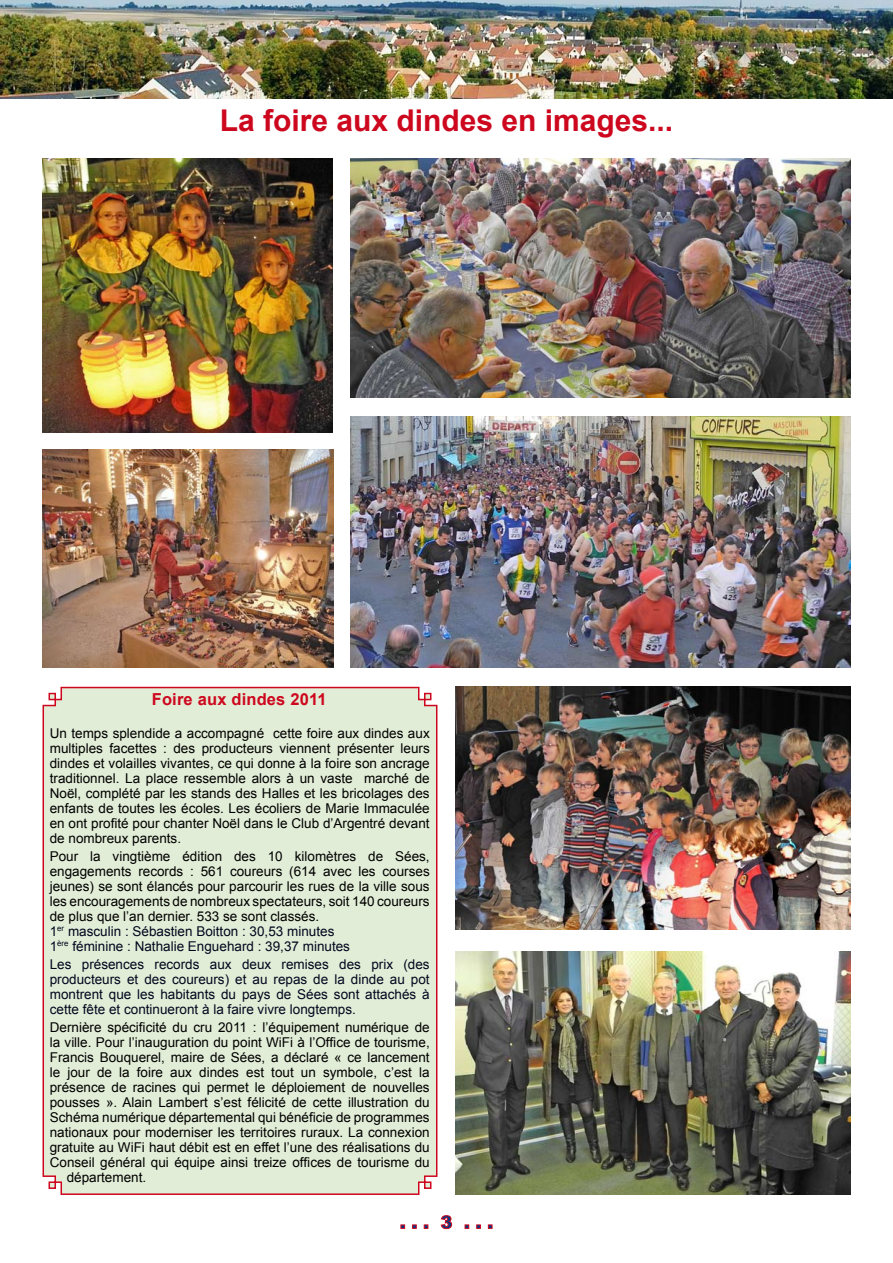
<style>
.page{position:relative;width:893px;height:1263px;background:#fff}
.page>*{position:absolute;margin:0;border:0;box-sizing:border-box;transform-origin:0 0}
.t1{font:700 30px "Arial";color:#cd071e}
.t2{font:700 16.5px "Arial";letter-spacing:.01em;color:#cd071e}
.t3{font:13.5px/15px "Arial";color:#000;text-align:justify}
.t4{font:13.5px/15px "Arial";color:#02071e;text-align:justify}
.s1{color:#02071e}
</style>
<div class="page">
<svg style="left:400px;top:1215px;width:93px;height:14px"></svg>
<img style="left:0;top:0;width:893px;height:98px">
<img style="left:43px;top:159px;width:290px;height:273px">
<img style="left:455px;top:951px;width:395px;height:244px">
<img style="left:351px;top:159px;width:499px;height:239px">
<img style="left:351px;top:417px;width:499px;height:251px">
<img style="left:43px;top:449px;width:291px;height:219px">
<img style="left:455px;top:687px;width:395px;height:243px">
<div style="left:42px;top:686px;width:396px;height:509px;background:#e2edd7"></div>
<h1 class="t1" style="left:220px;top:101px;width:455px">La foire aux dindes en images...</h1>
<p class="t2" style="left:152px;top:688px;width:176px">Foire aux dindes 2011</p>
<p class="t3" style="left:50px;top:725px;width:381px">Un temps splendide a accompagné cette foire aux dindes aux multiples facettes : des producteurs viennent présenter leurs dindes et volailles vivantes, ce qui donne à la foire son ancrage traditionnel. La place ressemble alors à un vaste marché de Noël, complété par les stands des Halles et les bricolages des enfants de toutes les écoles. Les écoliers de Marie Immaculée en ont profité pour chanter Noël dans le Club d’Argentré devant de nombreux parents.</p>
<p class="t3" style="left:50px;top:848px;width:381px;text-align:left">Pour la vingtième édition des 10 kilomètres de Sées, engagements records : 561 coureurs (614 avec les courses jeunes) se sont élancés pour parcourir les rues de la ville sous les encouragements de nombreux spectateurs, soit 140 coureurs de plus que l’an dernier. 533 se sont classés.<br><span class="s1">1</span><sup>er</sup> <span class="s1">masculin : Sébastien Boitton : 30,53 minutes<br>1</span><sup>ère</sup> <span class="s1">féminine : Nathalie Enguehard : 39,37 minutes</span></p>
<p class="t4" style="left:50px;top:956px;width:381px">Les présences records aux deux remises des prix (des producteurs et des coureurs) et au repas de la dinde au pot montrent que les habitants du pays de Sées sont attachés à cette fête et continueront à la faire vivre longtemps.</p>
<p class="t3" style="left:50px;top:1019px;width:381px">Dernière spécificité du cru 2011 : l’équipement numérique de</p>
<p class="t3" style="left:50px;top:1034px;width:381px">la ville. Pour l’inauguration du point WiFi à l’Office de tourisme,</p>
<p class="t3" style="left:50px;top:1049px;width:381px">Francis Bouquerel, maire de Sées, a déclaré « ce lancement</p>
<p class="t3" style="left:50px;top:1064px;width:381px">le jour de la foire aux dindes est tout un symbole, c’est la</p>
<p class="t3" style="left:50px;top:1079px;width:381px">présence de racines qui permet le déploiement de nouvelles</p>
<p class="t3" style="left:50px;top:1094px;width:381px">pousses ». Alain Lambert s’est félicité de cette illustration du</p>
<p class="t3" style="left:50px;top:1109px;width:381px">Schéma numérique départemental qui bénéficie de programmes</p>
<p class="t3" style="left:50px;top:1124px;width:381px">nationaux pour moderniser les territoires ruraux. La connexion</p>
<p class="t3" style="left:50px;top:1139px;width:381px">gratuite au WiFi haut débit est en effet l’une des réalisations du</p>
<p class="t3" style="left:50px;top:1154px;width:381px">Conseil général qui équipe ainsi treize offices de tourisme du</p>
<p class="t3" style="left:67px;top:1169px;width:81px">département.</p>
</div>
